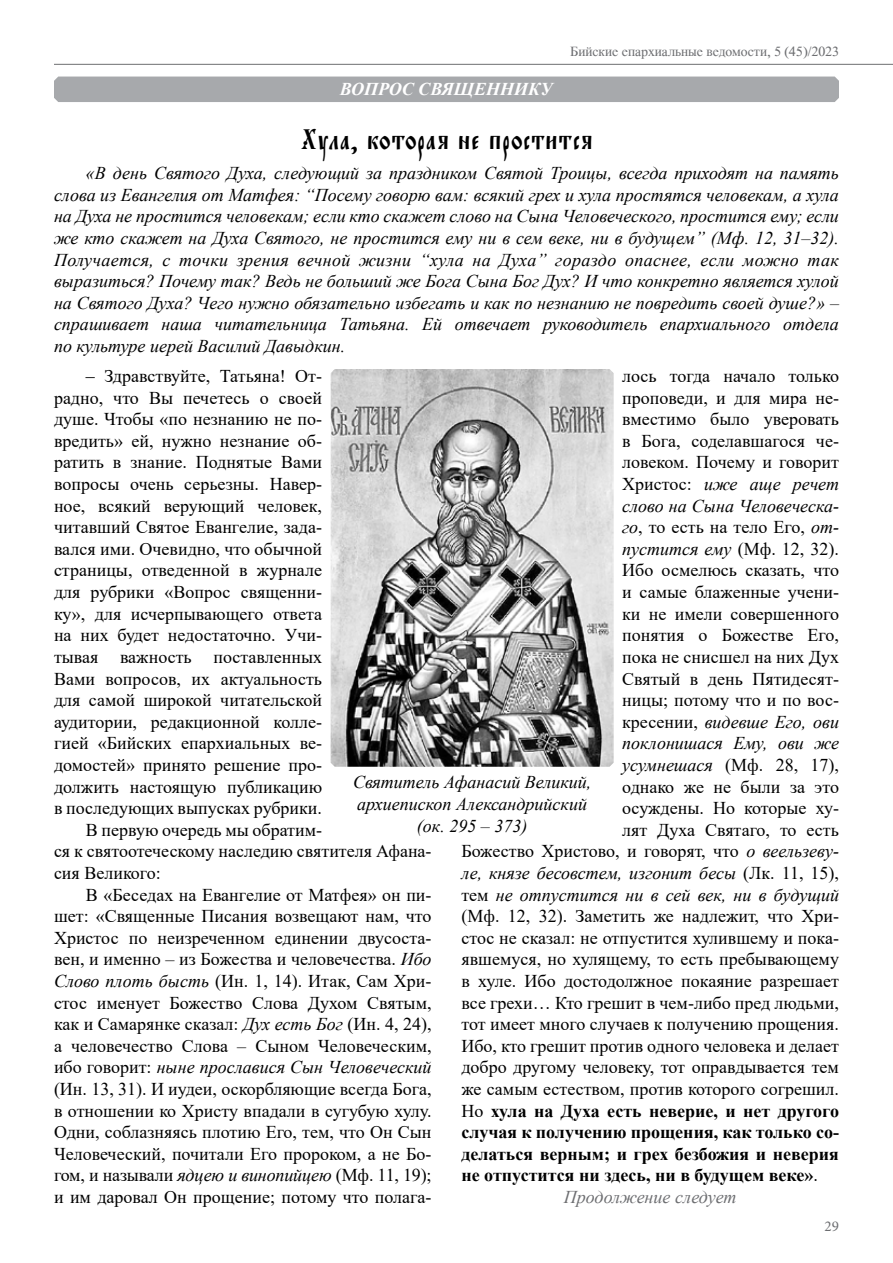
<style>
.page{position:relative;width:893px;height:1263px;background:#fff}
.page>*{position:absolute;margin:0;border:0;box-sizing:border-box;transform-origin:0 0}
.t1{font:30px "Orthodox.tt e Roos";color:#000}
.t2{font:18px "Times New Roman";color:#000}
.t3{font:italic 18px/21.6px "Times New Roman";color:#000;text-align:justify}
.t4{font:700 18px "Times New Roman";color:#000}
.t5{font:italic 18px "Times New Roman";color:#6d6e71}
.t6{font:italic 700 18px "Times New Roman";color:#fff}
.t7{font:15px "Minion Pro";color:#6d6e71}
.t8{font:13.5px "Time";color:#6d6e71}
.s1{font-style:italic}
.s2{font-style:normal}
.s3{font-weight:400}
</style>
<div class="page">
<hr style="left:54px;top:64px;width:839px;height:1px;background:#6d6e71">
<div style="left:54px;top:77px;width:785px;height:25px;background:#a7a9ac"></div>
<img style="left:331px;top:369px;width:283px;height:398px">
<p class="t6" style="left:340px;top:77px;width:214px">ВОПРОС СВЯЩЕННИКУ</p>
<p class="t8" style="left:570px;top:44px;width:270px">Бийские епархиальные ведомости, 5 (45)/2023</p>
<h1 class="t1" style="left:300px;top:121px;width:294px">Хула, которая не простится</h1>
<p class="t3" style="left:54px;top:162px;width:786px;text-indent:32px">«В день Святого Духа, следующий за праздником Святой Троицы, всегда приходят на память слова из Евангелия от Матфея: “Посему говорю вам: всякий грех и хула простятся человекам, а хула на Духа не простится человекам; если кто скажет слово на Сына Человеческого, простится ему; если же кто скажет на Духа Святого, не простится ему ни в сем веке, ни в будущем” (Мф. 12, 31‒32).<br>Получается, с точки зрения вечной жизни “хула на Духа” гораздо опаснее, если можно так выразиться? Почему так? Ведь не больший же Бога Сына Бог Дух? И что конкретно является хулой на Святого Духа? Чего нужно обязательно избегать и как по незнанию не повредить своей душе?» ‒ спрашивает наша читательница Татьяна. Ей отвечает руководитель епархиального отдела по культуре иерей Василий Давыдкин.</p>
<p class="t2" style="left:86px;top:363px;width:238px">‒ Здравствуйте, Татьяна! От-</p>
<p class="t2" style="left:54px;top:385px;width:270px">радно, что Вы печетесь о своей</p>
<p class="t2" style="left:54px;top:406px;width:270px">душе. Чтобы «по незнанию не по-</p>
<p class="t2" style="left:54px;top:428px;width:270px">вредить» ей, нужно незнание об-</p>
<p class="t2" style="left:54px;top:450px;width:270px">ратить в знание. Поднятые Вами</p>
<p class="t2" style="left:54px;top:471px;width:270px">вопросы очень серьезны. Навер-</p>
<p class="t2" style="left:54px;top:493px;width:270px">ное, всякий верующий человек,</p>
<p class="t2" style="left:54px;top:514px;width:270px">читавший Святое Евангелие, зада-</p>
<p class="t2" style="left:54px;top:536px;width:270px">вался ими. Очевидно, что обычной</p>
<p class="t2" style="left:54px;top:558px;width:270px">страницы, отведенной в журнале</p>
<p class="t2" style="left:54px;top:579px;width:270px">для рубрики «Вопрос священни-</p>
<p class="t2" style="left:54px;top:601px;width:270px">ку», для исчерпывающего ответа</p>
<p class="t2" style="left:54px;top:622px;width:270px">на них будет недостаточно. Учи-</p>
<p class="t2" style="left:54px;top:644px;width:270px">тывая важность поставленных</p>
<p class="t2" style="left:54px;top:666px;width:270px">Вами вопросов, их актуальность</p>
<p class="t2" style="left:54px;top:687px;width:270px">для самой широкой читательской</p>
<p class="t2" style="left:54px;top:709px;width:270px">аудитории, редакционной колле-</p>
<p class="t2" style="left:54px;top:730px;width:270px">гией «Бийских епархиальных ве-</p>
<p class="t2" style="left:54px;top:752px;width:270px">домостей» принято решение про-</p>
<p class="t2" style="left:54px;top:774px;width:270px">должить настоящую публикацию</p>
<p class="t2" style="left:54px;top:795px;width:270px">в последующих выпусках рубрики.</p>
<p class="t2" style="left:86px;top:817px;width:238px">В первую очередь мы обратим-</p>
<p class="t2" style="left:54px;top:838px;width:379px">ся к святоотеческому наследию святителя Афана-</p>
<p class="t2" style="left:54px;top:860px;width:108px">сия Великого:</p>
<p class="t2" style="left:86px;top:882px;width:347px">В «Беседах на Евангелие от Матфея» он пи-</p>
<p class="t2" style="left:54px;top:903px;width:379px">шет: «Священные Писания возвещают нам, что</p>
<p class="t2" style="left:54px;top:925px;width:379px">Христос по неизреченном единении двусоста-</p>
<p class="t2" style="left:54px;top:946px;width:379px">вен, и именно – из Божества и человечества. <span class="s1">Ибо</span></p>
<p class="t2" style="left:54px;top:968px;width:379px"><span class="s1">Слово плоть бысть</span> (Ин. 1, 14). Итак, Сам Хри-</p>
<p class="t2" style="left:54px;top:990px;width:379px">стос именует Божество Слова Духом Святым,</p>
<p class="t2" style="left:54px;top:1011px;width:379px">как и Cамарянке сказал: <span class="s1">Дух есть Бог</span> (Ин. 4, 24),</p>
<p class="t2" style="left:54px;top:1033px;width:379px">а человечество Слова – Сыном Человеческим,</p>
<p class="t3" style="left:54px;top:1056px;width:379px"><span class="s2">ибо говорит:</span> ныне прославися Сын Человеческий</p>
<p class="t2" style="left:54px;top:1076px;width:379px">(Ин. 13, 31). И иудеи, оскорбляющие всегда Бога,</p>
<p class="t2" style="left:54px;top:1098px;width:379px">в отношении ко Христу впадали в сугубую хулу.</p>
<p class="t2" style="left:54px;top:1119px;width:379px">Одни, соблазняясь плотию Его, тем, что Он Сын</p>
<p class="t2" style="left:54px;top:1141px;width:379px">Человеческий, почитали Его пророком, а не Бо-</p>
<p class="t2" style="left:54px;top:1162px;width:379px">гом, и называли <span class="s1">ядцею и винопийцею</span> (Мф. 11, 19);</p>
<p class="t2" style="left:54px;top:1184px;width:379px">и им даровал Он прощение; потому что полага-</p>
<p class="t2" style="left:622px;top:363px;width:218px">лось тогда начало только</p>
<p class="t2" style="left:622px;top:385px;width:218px">проповеди, и для мира не-</p>
<p class="t2" style="left:622px;top:406px;width:218px">вместимо было уверовать</p>
<p class="t2" style="left:622px;top:428px;width:218px">в Бога, соделавшагося че-</p>
<p class="t2" style="left:622px;top:450px;width:218px">ловеком. Почему и говорит</p>
<p class="t3" style="left:622px;top:473px;width:218px"><span class="s2">Христос:</span> иже аще речет</p>
<p class="t3" style="left:622px;top:494px;width:218px">слово на Сына Человеческа-</p>
<p class="t2" style="left:622px;top:514px;width:218px"><span class="s1">го</span>, то есть на тело Его, <span class="s1">от-</span></p>
<p class="t3" style="left:622px;top:538px;width:218px">пустится ему <span class="s2">(Мф. 12, 32).</span></p>
<p class="t2" style="left:622px;top:558px;width:218px">Ибо осмелюсь сказать, что</p>
<p class="t2" style="left:622px;top:579px;width:218px">и самые блаженные учени-</p>
<p class="t2" style="left:622px;top:601px;width:218px">ки не имели совершенного</p>
<p class="t2" style="left:622px;top:622px;width:218px">понятия о Божестве Его,</p>
<p class="t2" style="left:622px;top:644px;width:218px">пока не снисшел на них Дух</p>
<p class="t2" style="left:622px;top:666px;width:218px">Святый в день Пятидесят-</p>
<p class="t2" style="left:622px;top:687px;width:218px">ницы; потому что и по вос-</p>
<p class="t3" style="left:622px;top:710px;width:218px"><span class="s2">кресении,</span> видевше Его, ови</p>
<p class="t3" style="left:622px;top:732px;width:218px">поклонишася Ему, ови же</p>
<p class="t2" style="left:622px;top:752px;width:218px"><span class="s1">усумнешася</span> (Мф. 28, 17),</p>
<p class="t2" style="left:622px;top:774px;width:218px">однако же не были за это</p>
<p class="t2" style="left:622px;top:795px;width:218px">осуждены. Но которые ху-</p>
<p class="t2" style="left:622px;top:817px;width:218px">лят Духа Святаго, то есть</p>
<p class="t2" style="left:461px;top:838px;width:379px">Божество Христово, и говорят, что <span class="s1">о веельзеву-</span></p>
<p class="t3" style="left:461px;top:862px;width:379px">ле, князе бесовстем, изгонит бесы <span class="s2">(Лк. 11, 15),</span></p>
<p class="t3" style="left:461px;top:883px;width:379px"><span class="s2">тем</span> не отпустится ни в сей век, ни в будущий</p>
<p class="t2" style="left:461px;top:903px;width:379px">(Мф. 12, 32). Заметить же надлежит, что Хри-</p>
<p class="t2" style="left:461px;top:925px;width:379px">стос не сказал: не отпустится хулившему и пока-</p>
<p class="t2" style="left:461px;top:946px;width:379px">явшемуся, но хулящему, то есть пребывающему</p>
<p class="t2" style="left:461px;top:968px;width:379px">в хуле. Ибо достодолжное покаяние разрешает</p>
<p class="t2" style="left:461px;top:990px;width:379px">все грехи… Кто грешит в чем-либо пред людьми,</p>
<p class="t2" style="left:461px;top:1011px;width:379px">тот имеет много случаев к получению прощения.</p>
<p class="t2" style="left:461px;top:1033px;width:379px">Ибо, кто грешит против одного человека и делает</p>
<p class="t2" style="left:461px;top:1054px;width:379px">добро другому человеку, тот оправдывается тем</p>
<p class="t2" style="left:461px;top:1076px;width:379px">же самым естеством, против которого согрешил.</p>
<p class="t4" style="left:461px;top:1097px;width:379px"><span class="s3">Но</span> хула на Духа есть неверие, и нет другого</p>
<p class="t4" style="left:461px;top:1119px;width:379px">случая к получению прощения, как только со-</p>
<p class="t4" style="left:461px;top:1141px;width:379px">делаться верным; и грех безбожия и неверия</p>
<p class="t4" style="left:461px;top:1162px;width:358px">не отпустится ни здесь, ни в будущем веке»<span class="s3">.</span></p>
<p class="t5" style="left:564px;top:1184px;width:174px">Продолжение следует</p>
<p class="t3" style="left:353px;top:771px;width:240px;text-align:center">Святитель Афанасий Великий, архиепископ Александрийский (ок. 295 ‒ 373)</p>
<p class="t7" style="left:825px;top:1216px;width:16px">29</p>
</div>
